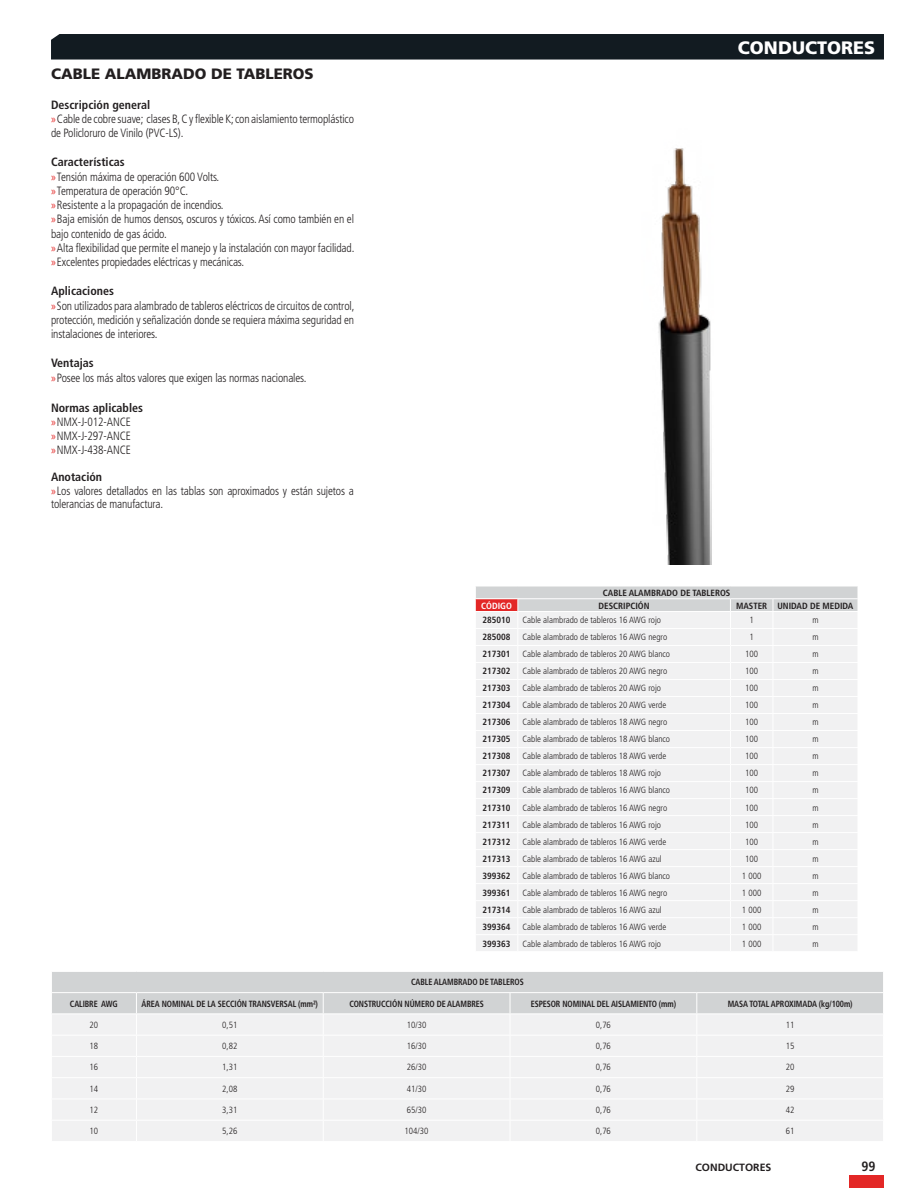
<style>
.page{position:relative;width:918px;height:1188px;background:#fff}
.page>*{position:absolute;margin:0;border:0;box-sizing:border-box;transform-origin:0 0}
.t1{font:900 18px "Frutiger LT Std";color:#fff}
.t2{font:900 15px "Frutiger LT Std";color:#231f20}
.t3{font:700 condensed 13.5px "Frutiger LT Std";color:#231f20}
.t4{font:300 condensed 12px/14.2px "Frutiger LT Std";letter-spacing:-.01em;color:#231f20;scale:.95 1}
.t5{font:700 10.5px "Frutiger LT Std";color:#231f20}
.t6{font:300 condensed 9px "Frutiger LT Std";color:#231f20}
.t7{font:700 condensed 9px "Frutiger LT Std";color:#231f20}
.t8{font:700 condensed 9px "Frutiger LT Std";color:#231f20;scale:.9 1}
.t9{font:700 condensed 9px "Frutiger LT Std";color:#fff}
.s1{font-weight:700}
.s2{font-family:"Myriad Pro";font-weight:400;font-stretch:normal;color:#e32726}
</style>
<div class="page">
<div style="left:850px;top:1175px;width:34px;height:13px;background:#e32726"></div>
<div style="left:51px;top:34px;width:833px;height:26px;background:#121b21"></div>
<svg style="left:52px;top:972px;width:831px;height:169px"></svg>
<img style="left:658px;top:148px;width:54px;height:417px">
<svg style="left:475px;top:586px;width:383px;height:365px"></svg>
<p class="t2" style="left:51px;top:65px;width:264px">CABLE ALAMBRADO DE TABLEROS</p>
<p class="t4" style="left:51px;top:97px;width:320px"><span class="s1">Descripción general<br></span><span class="s2">»</span>Cable de cobre suave; clases B, C y flexible K; con aislamiento termoplástico de Policloruro de Vinilo (PVC-LS).</p>
<p class="t4" style="left:51px;top:155px;width:321px"><span class="s1">Características<br></span><span class="s2">»</span>Tensión máxima de operación 600 Volts.<br><span class="s2">»</span>Temperatura de operación 90°C.<br><span class="s2">»</span>Resistente a la propagación de incendios.<br><span class="s2">»</span>Baja emisión de humos densos, oscuros y tóxicos. Así como también en el bajo contenido de gas ácido.<br><span class="s2">»</span>Alta flexibilidad que permite el manejo y la instalación con mayor facilidad. <span class="s2">»</span>Excelentes propiedades eléctricas y mecánicas.</p>
<p class="t4" style="left:51px;top:284px;width:321px"><span class="s1">Aplicaciones<br></span><span class="s2">»</span>Son utilizados para alambrado de tableros eléctricos de circuitos de control, protección, medición y señalización donde se requiera máxima seguridad en instalaciones de interiores.</p>
<p class="t4" style="left:51px;top:356px;width:270px"><span class="s1">Ventajas<br></span><span class="s2">»</span>Posee los más altos valores que exigen las normas nacionales.</p>
<p class="t4" style="left:51px;top:400px;width:98px"><span class="s1">Normas aplicables </span><span class="s2">»</span>NMX-J-012-ANCE <span class="s2">»</span>NMX-J-297-ANCE <span class="s2">»</span>NMX-J-438-ANCE</p>
<p class="t4" style="left:51px;top:471px;width:320px;line-height:13.5px"><span class="s1">Anotación<br></span><span class="s2">»</span> Los valores detallados en las tablas son aproximados y están sujetos a tolerancias de manufactura.</p>
<h1 class="t1" style="left:738px;top:36px;width:139px">CONDUCTORES</h1>
<p class="t7" style="left:603px;top:587px;width:129px">CABLE ALAMBRADO DE TABLEROS</p>
<p class="t9" style="left:481px;top:600px;width:32px">CÓDIGO</p>
<p class="t7" style="left:599px;top:600px;width:53px">DESCRIPCIÓN</p>
<p class="t7" style="left:736px;top:600px;width:119px">MASTER UNIDAD DE MEDIDA</p>
<p class="t7" style="left:483px;top:615px;width:30px">285010</p>
<p class="t6" style="left:522px;top:615px;width:140px">Cable alambrado de tableros 16 AWG rojo</p>
<p class="t6" style="left:750px;top:615px;width:6px">1</p>
<p class="t6" style="left:812px;top:615px;width:8px">m</p>
<p class="t7" style="left:483px;top:632px;width:30px">285008</p>
<p class="t6" style="left:522px;top:632px;width:146px">Cable alambrado de tableros 16 AWG negro</p>
<p class="t6" style="left:750px;top:632px;width:6px">1</p>
<p class="t6" style="left:812px;top:632px;width:8px">m</p>
<p class="t7" style="left:483px;top:649px;width:30px">217301</p>
<p class="t6" style="left:522px;top:649px;width:149px">Cable alambrado de tableros 20 AWG blanco</p>
<p class="t6" style="left:745px;top:649px;width:14px">100</p>
<p class="t6" style="left:812px;top:649px;width:8px">m</p>
<p class="t7" style="left:483px;top:666px;width:30px">217302</p>
<p class="t6" style="left:522px;top:666px;width:146px">Cable alambrado de tableros 20 AWG negro</p>
<p class="t6" style="left:745px;top:666px;width:14px">100</p>
<p class="t6" style="left:812px;top:666px;width:8px">m</p>
<p class="t7" style="left:483px;top:683px;width:30px">217303</p>
<p class="t6" style="left:522px;top:683px;width:140px">Cable alambrado de tableros 20 AWG rojo</p>
<p class="t6" style="left:745px;top:683px;width:14px">100</p>
<p class="t6" style="left:812px;top:683px;width:8px">m</p>
<p class="t7" style="left:483px;top:700px;width:30px">217304</p>
<p class="t6" style="left:522px;top:700px;width:145px">Cable alambrado de tableros 20 AWG verde</p>
<p class="t6" style="left:745px;top:700px;width:14px">100</p>
<p class="t6" style="left:812px;top:700px;width:8px">m</p>
<p class="t7" style="left:483px;top:717px;width:30px">217306</p>
<p class="t6" style="left:522px;top:717px;width:146px">Cable alambrado de tableros 18 AWG negro</p>
<p class="t6" style="left:745px;top:717px;width:14px">100</p>
<p class="t6" style="left:812px;top:717px;width:8px">m</p>
<p class="t7" style="left:483px;top:734px;width:30px">217305</p>
<p class="t6" style="left:522px;top:734px;width:149px">Cable alambrado de tableros 18 AWG blanco</p>
<p class="t6" style="left:745px;top:734px;width:14px">100</p>
<p class="t6" style="left:812px;top:734px;width:8px">m</p>
<p class="t7" style="left:483px;top:751px;width:30px">217308</p>
<p class="t6" style="left:522px;top:751px;width:145px">Cable alambrado de tableros 18 AWG verde</p>
<p class="t6" style="left:745px;top:751px;width:14px">100</p>
<p class="t6" style="left:812px;top:751px;width:8px">m</p>
<p class="t7" style="left:483px;top:768px;width:30px">217307</p>
<p class="t6" style="left:522px;top:768px;width:140px">Cable alambrado de tableros 18 AWG rojo</p>
<p class="t6" style="left:745px;top:768px;width:14px">100</p>
<p class="t6" style="left:812px;top:768px;width:8px">m</p>
<p class="t7" style="left:483px;top:785px;width:30px">217309</p>
<p class="t6" style="left:522px;top:785px;width:149px">Cable alambrado de tableros 16 AWG blanco</p>
<p class="t6" style="left:745px;top:785px;width:14px">100</p>
<p class="t6" style="left:812px;top:785px;width:8px">m</p>
<p class="t7" style="left:483px;top:802px;width:30px">217310</p>
<p class="t6" style="left:522px;top:802px;width:146px">Cable alambrado de tableros 16 AWG negro</p>
<p class="t6" style="left:745px;top:802px;width:14px">100</p>
<p class="t6" style="left:812px;top:802px;width:8px">m</p>
<p class="t7" style="left:483px;top:819px;width:30px">217311</p>
<p class="t6" style="left:522px;top:819px;width:140px">Cable alambrado de tableros 16 AWG rojo</p>
<p class="t6" style="left:745px;top:819px;width:14px">100</p>
<p class="t6" style="left:812px;top:819px;width:8px">m</p>
<p class="t7" style="left:483px;top:836px;width:30px">217312</p>
<p class="t6" style="left:522px;top:836px;width:145px">Cable alambrado de tableros 16 AWG verde</p>
<p class="t6" style="left:745px;top:836px;width:14px">100</p>
<p class="t6" style="left:812px;top:836px;width:8px">m</p>
<p class="t7" style="left:483px;top:853px;width:30px">217313</p>
<p class="t6" style="left:522px;top:853px;width:141px">Cable alambrado de tableros 16 AWG azul</p>
<p class="t6" style="left:745px;top:853px;width:14px">100</p>
<p class="t6" style="left:812px;top:853px;width:8px">m</p>
<p class="t7" style="left:483px;top:870px;width:30px">399362</p>
<p class="t6" style="left:522px;top:870px;width:149px">Cable alambrado de tableros 16 AWG blanco</p>
<p class="t6" style="left:742px;top:870px;width:21px">1 000</p>
<p class="t6" style="left:812px;top:870px;width:8px">m</p>
<p class="t7" style="left:483px;top:887px;width:30px">399361</p>
<p class="t6" style="left:522px;top:887px;width:146px">Cable alambrado de tableros 16 AWG negro</p>
<p class="t6" style="left:742px;top:887px;width:21px">1 000</p>
<p class="t6" style="left:812px;top:887px;width:8px">m</p>
<p class="t7" style="left:483px;top:904px;width:30px">217314</p>
<p class="t6" style="left:522px;top:904px;width:141px">Cable alambrado de tableros 16 AWG azul</p>
<p class="t6" style="left:742px;top:904px;width:21px">1 000</p>
<p class="t6" style="left:812px;top:904px;width:8px">m</p>
<p class="t7" style="left:483px;top:921px;width:30px">399364</p>
<p class="t6" style="left:522px;top:921px;width:145px">Cable alambrado de tableros 16 AWG verde</p>
<p class="t6" style="left:742px;top:921px;width:21px">1 000</p>
<p class="t6" style="left:812px;top:921px;width:8px">m</p>
<p class="t7" style="left:483px;top:938px;width:30px">399363</p>
<p class="t6" style="left:522px;top:938px;width:140px">Cable alambrado de tableros 16 AWG rojo</p>
<p class="t6" style="left:742px;top:938px;width:21px">1 000</p>
<p class="t6" style="left:812px;top:938px;width:8px">m</p>
<p class="t8" style="left:411px;top:977px;width:127px">CABLE ALAMBRADO DE TABLEROS</p>
<p class="t8" style="left:70px;top:998px;width:55px">CALIBRE AWG</p>
<p class="t8" style="left:142px;top:998px;width:198px">ÁREA NOMINAL DE LA SECCIÓN TRANSVERSAL (mm²)</p>
<p class="t8" style="left:349px;top:998px;width:151px">CONSTRUCCIÓN NÚMERO DE ALAMBRES</p>
<p class="t8" style="left:531px;top:998px;width:163px">ESPESOR NOMINAL DEL AISLAMIENTO (mm)</p>
<p class="t8" style="left:728px;top:998px;width:140px">MASA TOTAL APROXIMADA (kg/100m)</p>
<p class="t6" style="left:90px;top:1020px;width:10px">20</p>
<p class="t6" style="left:222px;top:1020px;width:17px">0,51</p>
<p class="t6" style="left:407px;top:1020px;width:21px">10/30</p>
<p class="t6" style="left:596px;top:1020px;width:17px">0,76</p>
<p class="t6" style="left:786px;top:1020px;width:10px">11</p>
<p class="t6" style="left:90px;top:1041px;width:10px">18</p>
<p class="t6" style="left:222px;top:1041px;width:17px">0,82</p>
<p class="t6" style="left:407px;top:1041px;width:21px">16/30</p>
<p class="t6" style="left:596px;top:1041px;width:17px">0,76</p>
<p class="t6" style="left:786px;top:1041px;width:10px">15</p>
<p class="t6" style="left:90px;top:1062px;width:10px">16</p>
<p class="t6" style="left:222px;top:1062px;width:17px">1,31</p>
<p class="t6" style="left:407px;top:1062px;width:21px">26/30</p>
<p class="t6" style="left:596px;top:1062px;width:17px">0,76</p>
<p class="t6" style="left:786px;top:1062px;width:10px">20</p>
<p class="t6" style="left:90px;top:1083px;width:10px">14</p>
<p class="t6" style="left:222px;top:1083px;width:17px">2,08</p>
<p class="t6" style="left:407px;top:1083px;width:21px">41/30</p>
<p class="t6" style="left:596px;top:1083px;width:17px">0,76</p>
<p class="t6" style="left:786px;top:1083px;width:10px">29</p>
<p class="t6" style="left:90px;top:1105px;width:10px">12</p>
<p class="t6" style="left:222px;top:1105px;width:17px">3,31</p>
<p class="t6" style="left:407px;top:1105px;width:21px">65/30</p>
<p class="t6" style="left:596px;top:1105px;width:17px">0,76</p>
<p class="t6" style="left:786px;top:1105px;width:10px">42</p>
<p class="t6" style="left:90px;top:1126px;width:10px">10</p>
<p class="t6" style="left:222px;top:1126px;width:17px">5,26</p>
<p class="t6" style="left:405px;top:1126px;width:25px">104/30</p>
<p class="t6" style="left:596px;top:1126px;width:17px">0,76</p>
<p class="t6" style="left:786px;top:1126px;width:10px">61</p>
<p class="t5" style="left:696px;top:1161px;width:77px">CONDUCTORES</p>
<p class="t3" style="left:861px;top:1158px;width:16px">99</p>
</div>
